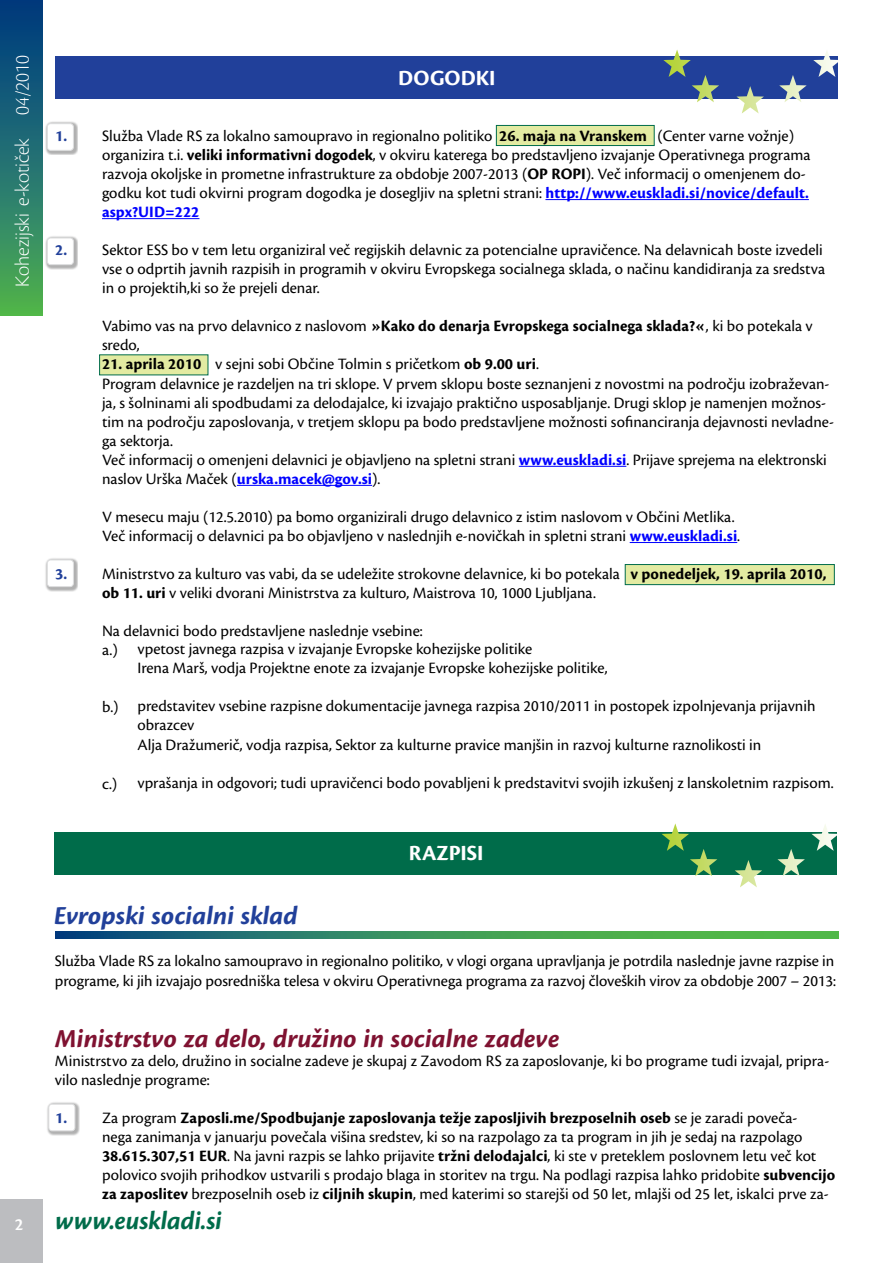
<style>
.page{position:relative;width:893px;height:1263px;background:#fff}
.page>*{position:absolute;margin:0;border:0;box-sizing:border-box;transform-origin:0 0}
.t1{font:27px "Cronos Pro Bold Capt It";color:#7f1231}
.t2{font:27px "Cronos Pro Bold Capt It";color:#21409a}
.t3{font:27px "Cronos Pro Bold Subh It";color:#006c4a}
.t4{font:700 22.5px "Cronos Pro";color:#fff}
.t5{font:21px "Cronos Pro Lt Disp";color:#fff}
.t6{font:600 18px "Cronos Pro";color:#fff}
.t7{font:16.5px/19px "Cronos Pro";color:#000}
.t8{font:700 16.5px "Cronos Pro";color:#21409a}
.s1{font-weight:700}
.s2{font-weight:700;color:#00f}
</style>
<div class="page">
<div style="left:0;top:1199px;width:43px;height:64px;background:#bcbdc0"></div>
<div style="left:55px;top:57px;width:783px;height:42px;background:#21409a"></div>
<div style="left:0;top:0;width:43px;height:316px;background:linear-gradient(to bottom,#003586,#4eb054)"></div>
<svg style="left:663px;top:50px;width:56px;height:52px"></svg>
<svg style="left:736px;top:86px;width:28px;height:28px"></svg>
<svg style="left:779px;top:75px;width:28px;height:27px"></svg>
<svg style="left:813px;top:51px;width:25px;height:26px"></svg>
<div style="left:99px;top:354px;width:109px;height:21px;background:#e3eba2"></div>
<svg style="left:45px;top:121px;width:33px;height:34px"></svg>
<div style="left:47px;top:124px;width:26px;height:26px;background:#fff;border-radius:3px"></div>
<div style="left:47px;top:123px;width:27px;height:28px;border:1px solid #939598;border-radius:3px"></div>
<svg style="left:45px;top:236px;width:33px;height:33px"></svg>
<div style="left:47px;top:238px;width:26px;height:27px;background:#fff;border-radius:3px"></div>
<div style="left:47px;top:238px;width:27px;height:27px;border:1px solid #939598;border-radius:3px"></div>
<svg style="left:45px;top:558px;width:33px;height:33px"></svg>
<div style="left:47px;top:560px;width:26px;height:27px;background:#fff;border-radius:3px"></div>
<div style="left:47px;top:560px;width:27px;height:27px;border:1px solid #939598;border-radius:3px"></div>
<div style="left:625px;top:564px;width:210px;height:21px;background:#e3eba2;border:1px solid #006c4a"></div>
<div style="left:496px;top:125px;width:159px;height:21px;background:#e3eba2;border:1px solid #006c4a"></div>
<svg style="left:47px;top:1102px;width:32px;height:33px"></svg>
<div style="left:49px;top:1104px;width:26px;height:27px;background:#fff;border-radius:3px"></div>
<div style="left:49px;top:1104px;width:26px;height:27px;border:1px solid #939598;border-radius:3px"></div>
<hr style="left:545px;top:199px;width:264px;height:1px;background:#00f">
<hr style="left:102px;top:218px;width:97px;height:1px;background:#00f">
<hr style="left:519px;top:466px;width:107px;height:1px;background:#00f">
<hr style="left:237px;top:485px;width:135px;height:1px;background:#00f">
<hr style="left:630px;top:542px;width:107px;height:1px;background:#00f">
<div style="left:54px;top:832px;width:782px;height:42px;background:#006c4a"></div>
<svg style="left:662px;top:823px;width:55px;height:53px"></svg>
<svg style="left:735px;top:860px;width:27px;height:27px"></svg>
<svg style="left:777px;top:849px;width:28px;height:27px"></svg>
<svg style="left:811px;top:824px;width:26px;height:27px"></svg>
<svg style="left:55px;top:932px;width:784px;height:6px;background:#378f5e"></svg>
<p class="t5" style="left:10px;top:287px;width:233px;rotate:-90deg">Kohezijski e-kotiček 04/2010</p>
<p class="t8" style="left:55px;top:126px;width:13px">1.</p>
<p class="t8" style="left:55px;top:241px;width:13px">2.</p>
<p class="t8" style="left:55px;top:564px;width:13px">3.</p>
<h2 class="t4" style="left:398px;top:65px;width:99px">DOGODKI</h2>
<p class="t7" style="left:102px;top:126px;width:710px">Služba Vlade RS za lokalno samoupravo in regionalno politiko <span class="s1">26. maja na Vranskem</span> (Center varne vožnje) organizira t.i. <span class="s1">veliki informativni dogodek</span>, v okviru katerega bo predstavljeno izvajanje Operativnega programa razvoja okoljske in prometne infrastrukture za obdobje 2007-2013 (<span class="s1">OP ROPI</span>). Več informacij o omenjenem do&shy;godku kot tudi okvirni program dogodka je dosegljiv na spletni strani: <span class="s2">http://www.euskladi.si/novice/default. aspx?UID=222</span></p>
<p class="t7" style="left:102px;top:240px;width:724px">Sektor ESS bo v tem letu organiziral več regijskih delavnic za potencialne upravičence. Na delavnicah boste izvedeli vse o odprtih javnih razpisih in programih v okviru Evropskega socialnega sklada, o načinu kandidiranja za sredstva in o projektih,ki so že prejeli denar.</p>
<p class="t7" style="left:102px;top:317px;width:712px">Vabimo vas na prvo delavnico z naslovom <span class="s1">»Kako do denarja Evropskega socialnega sklada?«</span>, ki bo potekala v sredo,</p>
<p class="t7" style="left:102px;top:355px;width:733px"><span class="s1">21. aprila 2010</span> v sejni sobi Občine Tolmin s pričetkom <span class="s1">ob 9.00 uri</span>.<br>Program delavnice je razdeljen na tri sklope. V prvem sklopu boste seznanjeni z novostmi na področju izobraževan&shy;ja, s šolninami ali spodbudami za delodajalce, ki izvajajo praktično usposabljanje. Drugi sklop je namenjen možnos&shy;tim na področju zaposlovanja, v tretjem sklopu pa bodo predstavljene možnosti sofinanciranja dejavnosti nevladne&shy;ga sektorja.<br>Več informacij o omenjeni delavnici je objavljeno na spletni strani <span class="s2">www.euskladi.si</span>. Prijave sprejema na elektronski naslov Urška Maček (<span class="s2">urska.macek@gov.si</span>).</p>
<p class="t7" style="left:102px;top:507px;width:640px">V mesecu maju (12.5.2010) pa bomo organizirali drugo delavnico z istim naslovom v Občini Metlika.<br>Več informacij o delavnici pa bo objavljeno v naslednjih e-novičkah in spletni strani <span class="s2">www.euskladi.si</span>.</p>
<p class="t7" style="left:102px;top:564px;width:726px">Ministrstvo za kulturo vas vabi, da se udeležite strokovne delavnice, ki bo potekala <span class="s1">v ponedeljek, 19. aprila 2010, ob 11. uri</span> v veliki dvorani Ministrstva za kulturo, Maistrova 10, 1000 Ljubljana.</p>
<p class="t7" style="left:102px;top:622px;width:322px">Na delavnici bodo predstavljene naslednje vsebine: a.)</p>
<p class="t7" style="left:137px;top:640px;width:472px">vpetost javnega razpisa v izvajanje Evropske kohezijske politike<br>Irena Marš, vodja Projektne enote za izvajanje Evropske kohezijske politike,</p>
<p class="t7" style="left:137px;top:697px;width:680px">predstavitev vsebine razpisne dokumentacije javnega razpisa 2010/2011 in postopek izpolnjevanja prijavnih obrazcev<br>Alja Dražumerič, vodja razpisa, Sektor za kulturne pravice manjšin in razvoj kulturne raznolikosti in</p>
<p class="t7" style="left:137px;top:773px;width:698px">vprašanja in odgovori; tudi upravičenci bodo povabljeni k predstavitvi svojih izkušenj z lanskoletnim razpisom.</p>
<p class="t7" style="left:102px;top:698px;width:18px">b.)</p>
<p class="t7" style="left:102px;top:774px;width:17px">c.)</p>
<p class="t6" style="left:15px;top:1213px;width:10px">2</p>
<h2 class="t4" style="left:409px;top:840px;width:76px">RAZPISI</h2>
<h1 class="t2" style="left:54px;top:900px;width:245px">Evropski socialni sklad</h1>
<p class="t7" style="left:55px;top:952px;width:782px">Služba Vlade RS za lokalno samoupravo in regionalno politiko, v vlogi organa upravljanja je potrdila naslednje javne razpise in programe, ki jih izvajajo posredniška telesa v okviru Operativnega programa za razvoj človeških virov za obdobje 2007 – 2013:</p>
<h1 class="t1" style="left:55px;top:1023px;width:506px">Ministrstvo za delo, družino in socialne zadeve</h1>
<p class="t7" style="left:55px;top:1051px;width:776px">Ministrstvo za delo, družino in socialne zadeve je skupaj z Zavodom RS za zaposlovanje, ki bo programe tudi izvajal, pripra&shy;vilo naslednje programe:</p>
<p class="t8" style="left:55px;top:1108px;width:13px">1.</p>
<p class="t7" style="left:102px;top:1108px;width:735px">Za program <span class="s1">Zaposli.me/Spodbujanje zaposlovanja težje zaposljivih brezposelnih oseb</span> se je zaradi poveča-<br>nega zanimanja v januarju povečala višina sredstev, ki so na razpolago za ta program in jih je sedaj na razpolago <span class="s1">38.615.307,51 EUR</span>. Na javni razpis se lahko prijavite <span class="s1">tržni delodajalci</span>, ki ste v preteklem poslovnem letu več kot polovico svojih prihodkov ustvarili s prodajo blaga in storitev na trgu. Na podlagi razpisa lahko pridobite <span class="s1">subvencijo za zaposlitev</span> brezposelnih oseb iz <span class="s1">ciljnih skupin</span>, med katerimi so starejši od 50 let, mlajši od 25 let, iskalci prve za-</p>
<h1 class="t3" style="left:55px;top:1205px;width:168px">www.euskladi.si</h1>
</div>
